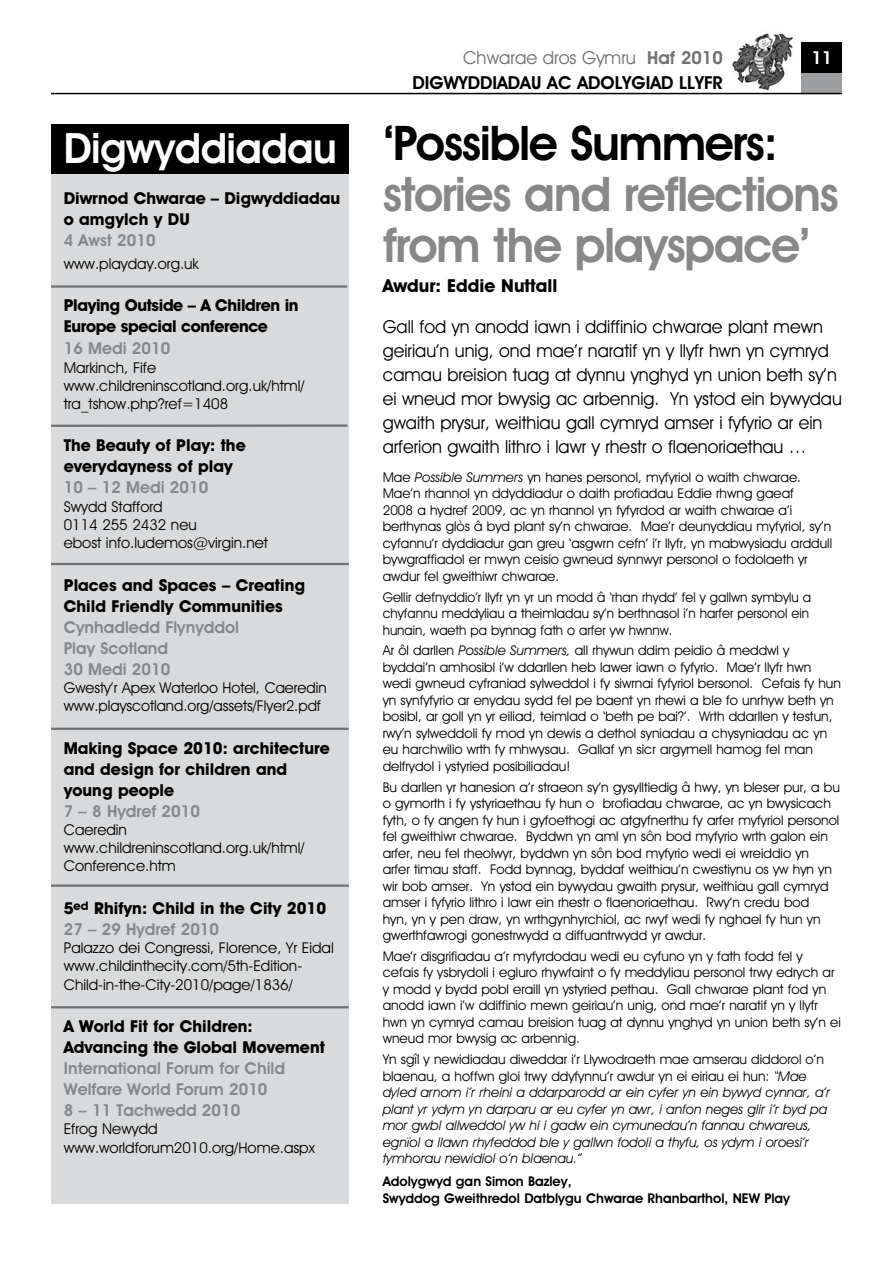
<style>
.page{position:relative;width:893px;height:1263px;background:#fff}
.page>*{position:absolute;margin:0;border:0;box-sizing:border-box;transform-origin:0 0}
.t1{font:600 48px/51px "Avant Garde IT Cby BT";letter-spacing:-.03em;color:#87888a}
.t2{font:600 48px "Avant Garde IT Cby BT";letter-spacing:-.03em;color:#000}
.t3{font:600 42px "Avant Garde IT Cby BT";letter-spacing:-.01em;color:#fff}
.t4{font:18px/24px "Avant Garde IT Cby BT";color:#000}
.t5{font:600 18px "Avant Garde IT Cby BT";color:#000}
.t6{font:18px "Avant Garde IT Cby BT";color:#707172}
.t7{font:700 18px "Avant Garde IT Cby BT";color:#000}
.t8{font:600 18px "Avant Garde IT Cby BT";color:#fff}
.t9{font:700 16.5px/21px "Avant Garde IT Cby BT";color:#000}
.t10{font:600 16.5px/21px "Avant Garde IT Cby BT";color:#87888a}
.t11{font:700 16.5px/21px "Avant Garde IT Cby BT";letter-spacing:-.025em;color:#000}
.t12{font:15px/18.3px "Avant Garde IT Cby BT";color:#000}
.t13{font:13.5px/16.5px "Avant Garde IT Cby BT";color:#000}
.t14{font:italic 13.5px/16.5px "Avant Garde IT Cby BT";color:#000}
.t15{font:600 13.5px/16.5px "Avant Garde IT Cby BT";color:#000}
.s1{font-weight:600;color:#87888a}
.s2{font-weight:600}
.s3{font-style:italic}
.s4{font-style:normal}
</style>
<div class="page">
<div style="left:802px;top:43px;width:40px;height:51px;background:#000"></div>
<div style="left:802px;top:73px;width:40px;height:21px;background:#9c9e9f"></div>
<img style="left:732px;top:33px;width:62px;height:58px">
<hr style="left:51px;top:93px;width:791px;height:1px;background:#000">
<div style="left:51px;top:132px;width:298px;height:1072px;background:#d9dadb"></div>
<div style="left:51px;top:124px;width:298px;height:50px;background:#000"></div>
<hr style="left:51px;top:884px;width:298px;height:3px;background:#707172">
<hr style="left:51px;top:1006px;width:298px;height:2px;background:#707172">
<hr style="left:51px;top:563px;width:298px;height:2px;background:#707172">
<hr style="left:51px;top:728px;width:298px;height:2px;background:#707172">
<hr style="left:51px;top:424px;width:296px;height:3px;background:#707172">
<hr style="left:51px;top:285px;width:296px;height:3px;background:#707172">
<h2 class="t3" style="left:64px;top:123px;width:275px">Digwyddiadau</h2>
<p class="t9" style="left:64px;top:187px;width:278px">Diwrnod Chwarae – Digwyddiadau o amgylch y DU</p>
<p class="t10" style="left:64px;top:230px;width:93px">4 Awst 2010</p>
<p class="t12" style="left:64px;top:254px;width:137px">www.playday.org.uk</p>
<p class="t11" style="left:64px;top:294px;width:236px">Playing Outside – A Children in<br>Europe special conference</p>
<p class="t10" style="left:64px;top:338px;width:108px">16 Medi 2010</p>
<p class="t12" style="left:64px;top:358px;width:242px">Markinch, Fife www.childreninscotland.org.uk/html/ tra_tshow.php?ref=1408</p>
<p class="t9" style="left:64px;top:435px;width:183px">The Beauty of Play: the everydayness of play</p>
<p class="t10" style="left:64px;top:477px;width:146px">10 – 12 Medi 2010</p>
<p class="t12" style="left:64px;top:497px;width:206px">Swydd Stafford<br>0114 255 2432 neu<br>ebost info.ludemos@virgin.net</p>
<p class="t9" style="left:64px;top:574px;width:243px">Places and Spaces – Creating<br>Child Friendly Communities</p>
<p class="t10" style="left:64px;top:616px;width:177px">Cynhadledd Flynyddol<br>Play Scotland<br>30 Medi 2010</p>
<p class="t12" style="left:64px;top:678px;width:264px">Gwesty’r Apex Waterloo Hotel, Caeredin www.playscotland.org/assets/Flyer2.pdf</p>
<p class="t9" style="left:64px;top:737px;width:268px">Making Space 2010: architecture and design for children and young people</p>
<p class="t10" style="left:64px;top:800px;width:138px">7 – 8 Hydref 2010</p>
<p class="t12" style="left:64px;top:820px;width:242px">Caeredin www.childreninscotland.org.uk/html/<br>Conference.htm</p>
<p class="t9" style="left:64px;top:897px;width:264px">5<sup>ed</sup> Rhifyn: Child in the City 2010<br><span class="s1">27 – 29 Hydref 2010</span></p>
<p class="t12" style="left:64px;top:938px;width:271px">Palazzo dei Congressi, Florence, Yr Eidal www.childinthecity.com/5th-Edition-<br>Child-in-the-City-2010/page/1836/</p>
<p class="t9" style="left:64px;top:1015px;width:263px">A World Fit for Children:<br>Advancing the Global Movement</p>
<p class="t10" style="left:64px;top:1057px;width:223px">International Forum for Child<br>Welfare World Forum 2010<br>8 – 11 Tachwedd 2010</p>
<p class="t12" style="left:64px;top:1119px;width:253px">Efrog Newydd www.worldforum2010.org/Home.aspx</p>
<h3 class="t6" style="left:463px;top:46px;width:261px">Chwarae dros Gymru <span class="s2">Haf 2010</span></h3>
<h3 class="t8" style="left:811px;top:47px;width:22px">11</h3>
<h3 class="t5" style="left:413px;top:72px;width:312px">DIGWYDDIADAU AC ADOLYGIAD LLYFR</h3>
<h1 class="t2" style="left:383px;top:115px;width:397px">‘Possible Summers:</h1>
<h1 class="t1" style="left:383px;top:169px;width:458px">stories and reflections from the playspace’</h1>
<h3 class="t7" style="left:383px;top:275px;width:176px">Awdur: Eddie Nuttall</h3>
<p class="t4" style="left:383px;top:314px;width:461px">Gall fod yn anodd iawn i ddiffinio chwarae plant mewn geiriau’n unig, ond mae’r naratif yn y llyfr hwn yn cymryd camau breision tuag at dynnu ynghyd yn union beth sy’n ei wneud mor bwysig ac arbennig. Yn ystod ein bywydau gwaith prysur, weithiau gall cymryd amser i fyfyrio ar ein arferion gwaith lithro i lawr y rhestr o flaenoriaethau …</p>
<p class="t13" style="left:383px;top:469px;width:451px">Mae <span class="s3">Possible Summers</span> yn hanes personol, myfyriol o waith chwarae.<br>Mae’n rhannol yn ddyddiadur o daith profiadau Eddie rhwng gaeaf<br>2008 a hydref 2009, ac yn rhannol yn fyfyrdod ar waith chwarae a’i berthynas glòs â byd plant sy’n chwarae. Mae’r deunyddiau myfyriol, sy’n cyfannu’r dyddiadur gan greu ‘asgwrn cefn’ i’r llyfr, yn mabwysiadu arddull bywgraffiadol er mwyn ceisio gwneud synnwyr personol o fodolaeth yr awdur fel gweithiwr chwarae.</p>
<p class="t13" style="left:383px;top:589px;width:430px">Gellir defnyddio’r llyfr yn yr un modd â ‘rhan rhydd’ fel y gallwn symbylu a chyfannu meddyliau a theimladau sy’n berthnasol i’n harfer personol ein hunain, waeth pa bynnag fath o arfer yw hwnnw.</p>
<p class="t13" style="left:383px;top:642px;width:460px">Ar ôl darllen <span class="s3">Possible Summers,</span> all rhywun ddim peidio â meddwl y byddai’n amhosibl i’w ddarllen heb lawer iawn o fyfyrio. Mae’r llyfr hwn wedi gwneud cyfraniad sylweddol i fy siwrnai fyfyriol bersonol. Cefais fy hun yn synfyfyrio ar enydau sydd fel pe baent yn rhewi a ble fo unrhyw beth yn bosibl, ar goll yn yr eiliad, teimlad o ‘beth pe bai?’. Wrth ddarllen y testun, rwy’n sylweddoli fy mod yn dewis a dethol syniadau a chysyniadau ac yn eu harchwilio wrth fy mhwysau. Gallaf yn sicr argymell hamog fel man delfrydol i ystyried posibiliadau!</p>
<p class="t13" style="left:383px;top:778px;width:459px">Bu darllen yr hanesion a’r straeon sy’n gysylltiedig â hwy, yn bleser pur, a bu o gymorth i fy ystyriaethau fy hun o brofiadau chwarae, ac yn bwysicach fyth, o fy angen fy hun i gyfoethogi ac atgyfnerthu fy arfer myfyriol personol fel gweithiwr chwarae. Byddwn yn aml yn sôn bod myfyrio wrth galon ein arfer, neu fel rheolwyr, byddwn yn sôn bod myfyrio wedi ei wreiddio yn<br>arfer timau staff. Fodd bynnag, byddaf weithiau’n cwestiynu os yw hyn yn wir bob amser. Yn ystod ein bywydau gwaith prysur, weithiau gall cymryd amser i fyfyrio lithro i lawr ein rhestr o flaenoriaethau. Rwy’n credu bod<br>hyn, yn y pen draw, yn wrthgynhyrchiol, ac rwyf wedi fy nghael fy hun yn gwerthfawrogi gonestrwydd a diffuantrwydd yr awdur.</p>
<p class="t13" style="left:383px;top:948px;width:460px">Mae’r disgrifiadau a’r myfyrdodau wedi eu cyfuno yn y fath fodd fel y cefais fy ysbrydoli i egluro rhywfaint o fy meddyliau personol trwy edrych ar y modd y bydd pobl eraill yn ystyried pethau. Gall chwarae plant fod yn anodd iawn i’w ddiffinio mewn geiriau’n unig, ond mae’r naratif yn y llyfr hwn yn cymryd camau breision tuag at dynnu ynghyd yn union beth sy’n ei wneud mor bwysig ac arbennig.</p>
<p class="t14" style="left:383px;top:1051px;width:449px"><span class="s4">Yn sgîl y newidiadau diweddar i’r Llywodraeth mae amserau diddorol o’n blaenau, a hoffwn gloi trwy ddyfynnu’r awdur yn ei eiriau ei hun:</span> “Mae dyled arnom i’r rheini a ddarparodd ar ein cyfer yn ein bywyd cynnar, a’r plant yr ydym yn darparu ar eu cyfer yn awr, i anfon neges glir i’r byd pa mor gwbl allweddol yw hi i gadw ein cymunedau’n fannau chwareus, egnïol a llawn rhyfeddod ble y gallwn fodoli a thyfu, os ydym i oroesi’r tymhorau newidiol o’n blaenau.”</p>
<p class="t15" style="left:383px;top:1173px;width:409px">Adolygwyd gan Simon Bazley,<br>Swyddog Gweithredol Datblygu Chwarae Rhanbarthol, NEW Play</p>
</div>
